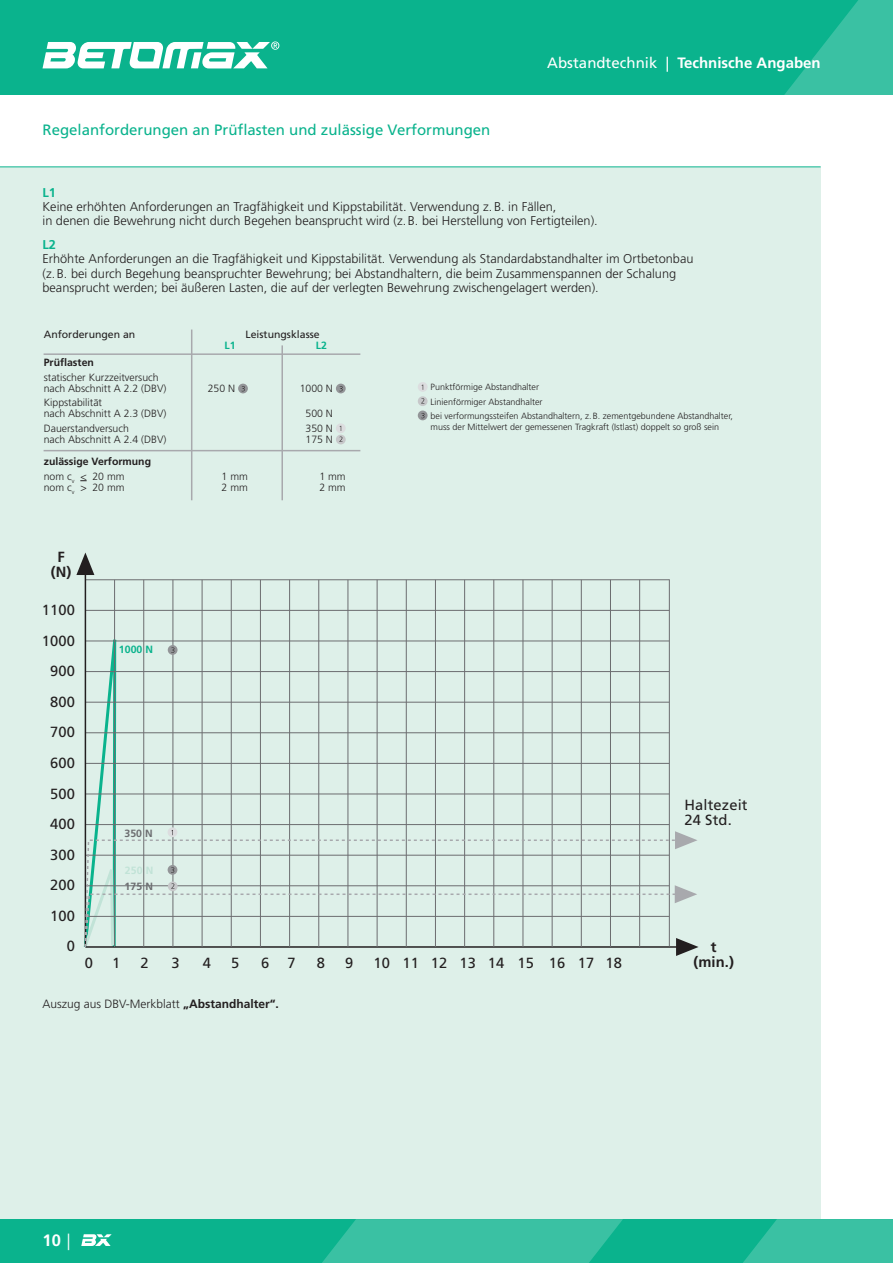
<style>
.page{position:relative;width:893px;height:1263px;background:#fff}
.page>*{position:absolute;margin:0;border:0;box-sizing:border-box;transform-origin:0 0}
.t1{font:700 16.5px "Frutiger LT Std";color:#fff}
.t2{font:15px "Frutiger LT Std";color:#0ab38d}
.t3{font:700 15px "Frutiger LT Std";color:#fff}
.t4{font:14.7px/30.6px "Frutiger";letter-spacing:.01em;color:#231f20;text-align:right}
.t5{font:700 14.7px/14.7px "Frutiger";color:#231f20;text-align:center}
.t6{font:300 12.75px/14.4px "Frutiger LT Std";color:#231f20}
.t7{font:700 12.75px "Frutiger LT Std";color:#0ab38d}
.t8{font:300 12px "Frutiger LT Std";color:#231f20}
.t9{font:300 10.5px/11.2px "Frutiger LT Std";color:#231f20}
.t10{font:700 10.5px/14.2px "Frutiger LT Std";color:#231f20}
.t11{font:10.5px "Frutiger LT Std";color:#231f20}
.t12{font:700 10.5px "Frutiger";letter-spacing:.01em;color:#6c6d70}
.t13{font:700 10.5px "Frutiger";color:#0ab38d}
.t14{font:700 10.5px "Frutiger";color:#c1e3d7}
.t15{font:700 10.5px "Frutiger LT Std";color:#0ab38d}
.t16{font:300 9px/14.2px "Frutiger LT Std";color:#231f20}
.s1{font-weight:400}
.s2{font-weight:300}
.s3{font-weight:700}
</style>
<div class="page">
<div style="left:0;top:0;width:893px;height:95px;background:#0ab38d"></div>
<svg style="left:43px;top:0;width:850px;height:95px"></svg>
<svg style="left:43px;top:41px;width:236px;height:27px"></svg>
<div style="left:0;top:167px;width:821px;height:1051px;background:#def0e9"></div>
<svg style="left:76px;top:552px;width:623px;height:404px"></svg>
<svg style="left:238px;top:384px;width:10px;height:9px"></svg>
<svg style="left:242px;top:386px;width:3px;height:5px"></svg>
<div style="left:336px;top:384px;width:10px;height:9px;background:#939598;border-radius:50%"></div>
<svg style="left:339px;top:386px;width:4px;height:5px"></svg>
<svg style="left:336px;top:423px;width:10px;height:10px"></svg>
<svg style="left:336px;top:435px;width:10px;height:9px"></svg>
<svg style="left:339px;top:437px;width:3px;height:5px"></svg>
<hr style="left:44px;top:353px;width:316px;height:2px;background:#a8a9ad">
<hr style="left:44px;top:450px;width:316px;height:1px;background:#a8a9ad">
<hr style="left:191px;top:329px;width:1px;height:171px;background:#a8a9ad">
<hr style="left:281px;top:345px;width:2px;height:155px;background:#a8a9ad">
<svg style="left:418px;top:382px;width:10px;height:10px"></svg>
<svg style="left:418px;top:396px;width:10px;height:10px"></svg>
<svg style="left:421px;top:398px;width:3px;height:5px"></svg>
<svg style="left:418px;top:411px;width:10px;height:9px"></svg>
<svg style="left:421px;top:413px;width:3px;height:5px"></svg>
<div style="left:0;top:1219px;width:893px;height:44px;background:#0ab38d"></div>
<svg style="left:322px;top:1219px;width:571px;height:44px"></svg>
<svg style="left:81px;top:1234px;width:31px;height:12px"></svg>
<hr style="left:0;top:166px;width:821px;height:1px;background:#0ab38d">
<p class="t2" style="left:43px;top:121px;width:449px">Regelanforderungen an Prüflasten und zulässige Verformungen</p>
<p class="t3" style="left:547px;top:54px;width:275px"><span class="s1">Abstandtechnik |</span> Technische Angaben</p>
<p class="t7" style="left:43px;top:185px;width:15px">L1</p>
<p class="t6" style="left:43px;top:200px;width:557px">Keine erhöhten Anforderungen an Tragfähigkeit und Kippstabilität. Verwendung z.B. in Fällen,<br>in denen die Bewehrung nicht durch Begehen beansprucht wird (z.B. bei Herstellung von Fertigteilen).</p>
<p class="t7" style="left:43px;top:237px;width:15px">L2</p>
<p class="t6" style="left:43px;top:252px;width:652px">Erhöhte Anforderungen an die Tragfähigkeit und Kippstabilität. Verwendung als Standardabstandhalter im Ortbetonbau (z.B. bei durch Begehung beanspruchter Bewehrung; bei Abstandhaltern, die beim Zusammenspannen der Schalung beansprucht werden; bei äußeren Lasten, die auf der verlegten Bewehrung zwischengelagert werden).</p>
<p class="t11" style="left:44px;top:328px;width:93px">Anforderungen an</p>
<p class="t11" style="left:246px;top:328px;width:76px">Leistungsklasse</p>
<p class="t15" style="left:224px;top:339px;width:13px">L1</p>
<p class="t15" style="left:316px;top:339px;width:13px">L2</p>
<p class="t10" style="left:44px;top:356px;width:52px">Prüflasten</p>
<p class="t9" style="left:44px;top:372px;width:124px">statischer Kurzzeitversuch nach Abschnitt A 2.2 (DBV)</p>
<p class="t9" style="left:208px;top:383px;width:29px">250 N</p>
<p class="t9" style="left:300px;top:383px;width:35px">1000 N</p>
<p class="t9" style="left:44px;top:397px;width:124px">Kippstabilität<br>nach Abschnitt A 2.3 (DBV)</p>
<p class="t9" style="left:306px;top:408px;width:29px">500 N</p>
<p class="t9" style="left:44px;top:423px;width:87px">Dauerstandversuch</p>
<p class="t9" style="left:306px;top:423px;width:29px">350 N</p>
<p class="t9" style="left:44px;top:434px;width:124px">nach Abschnitt A 2.4 (DBV)</p>
<p class="t9" style="left:306px;top:434px;width:29px">175 N</p>
<p class="t10" style="left:44px;top:455px;width:109px">zulässige Verformung <span class="s2">nom c</span><sub>v</sub> <span class="s2">&lt; 20 mm</span></p>
<p class="t16" style="left:431px;top:380px;width:304px">Punktförmige Abstandhalter<br>Linienförmiger Abstandhalter<br>bei verformungssteifen Abstandhaltern, z.B. zementgebundene Abstandhalter,</p>
<p class="t16" style="left:431px;top:420px;width:290px">muss der Mittelwert der gemessenen Tragkraft (Istlast) doppelt so groß sein</p>
<p class="t9" style="left:222px;top:471px;width:28px">1 mm</p>
<p class="t9" style="left:319px;top:471px;width:28px">1 mm</p>
<p class="t9" style="left:44px;top:482px;width:82px">nom c<sub>v</sub> &gt; 20 mm</p>
<p class="t9" style="left:222px;top:482px;width:28px">2 mm</p>
<p class="t9" style="left:319px;top:482px;width:28px">2 mm</p>
<p class="t5" style="left:51px;top:550px;width:22px">F (N)</p>
<p class="t4" style="left:42px;top:595px;width:35px">1100<br>1000<br>900<br>800<br>700<br>600<br>500<br>400<br>300<br>200<br>100<br>0</p>
<p class="t13" style="left:119px;top:643px;width:36px">1000 N</p>
<p class="t12" style="left:124px;top:827px;width:30px">350 N</p>
<p class="t14" style="left:125px;top:864px;width:30px">250 N</p>
<p class="t12" style="left:125px;top:880px;width:30px">175 N</p>
<p class="t4" style="left:85px;top:947px;width:10px">0</p>
<p class="t4" style="left:112px;top:947px;width:10px">1</p>
<p class="t4" style="left:140px;top:947px;width:10px">2</p>
<p class="t4" style="left:171px;top:947px;width:10px">3</p>
<p class="t4" style="left:203px;top:947px;width:10px">4</p>
<p class="t4" style="left:231px;top:947px;width:10px">5</p>
<p class="t4" style="left:261px;top:947px;width:36px">6 7</p>
<p class="t4" style="left:317px;top:947px;width:10px">8</p>
<p class="t4" style="left:345px;top:947px;width:10px">9</p>
<p class="t4" style="left:373px;top:947px;width:250px">10 11 12 13 14 15 16 17 18</p>
<p class="t8" style="left:43px;top:997px;width:238px">Auszug aus DBV-Merkblatt <span class="s3">„Abstandhalter“.</span></p>
<p class="t4" style="left:684px;top:798px;width:65px;line-height:14.7px;text-align:left">Haltezeit<br>24 Std.</p>
<p class="t5" style="left:693px;top:939px;width:42px">t (min.)</p>
<p class="t1" style="left:43px;top:1230px;width:30px">10 <span class="s2">|</span></p>
</div>
